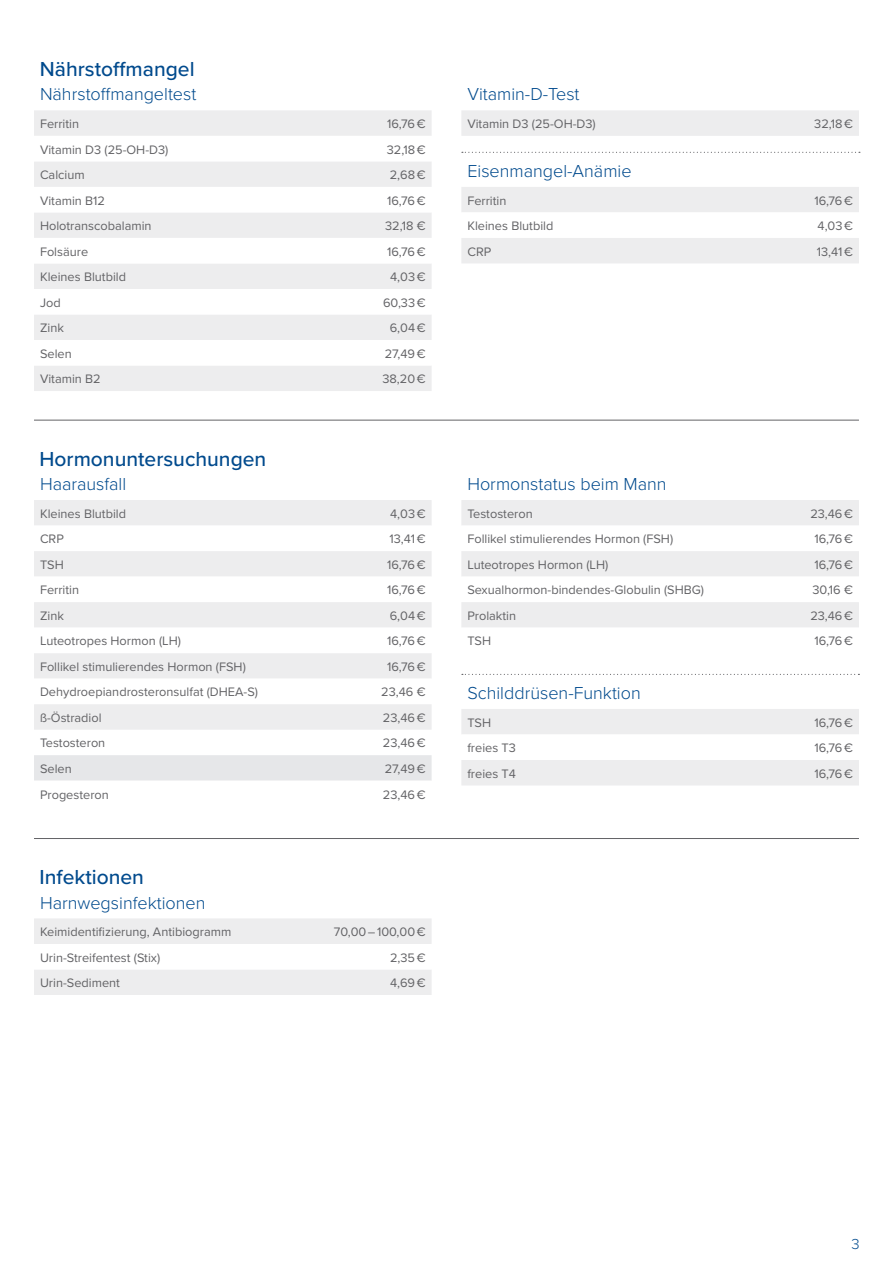
<style>
.page{position:relative;width:893px;height:1263px;background:#fff}
.page>*{position:absolute;margin:0;border:0;box-sizing:border-box;transform-origin:0 0}
.t1{font:500 21px "Proxima Nova";color:#004a8d}
.t2{font:300 18px "Proxima Nova";color:#004a8d}
.t3{font:300 15px "Proxima Nova";color:#004a8d}
.t4{font:12.75px "Proxima Nova";color:#636366}
</style>
<div class="page">
<svg style="left:461px;top:709px;width:398px;height:76px"></svg>
<div style="left:461px;top:500px;width:398px;height:25px;background:#ededee"></div>
<svg style="left:461px;top:551px;width:398px;height:76px;fill:#ededee"></svg>
<div style="left:34px;top:500px;width:398px;height:230px;background:#ededee"></div>
<svg style="left:34px;top:525px;width:398px;height:179px"></svg>
<div style="left:34px;top:755px;width:398px;height:26px;background:#e6e7e9"></div>
<svg style="left:462px;top:674px;width:397px;height:1px"></svg>
<hr style="left:34px;top:420px;width:825px;height:1px;background:#636366">
<hr style="left:34px;top:838px;width:825px;height:1px;background:#636366">
<div style="left:34px;top:110px;width:398px;height:281px;background:#ededee"></div>
<svg style="left:34px;top:136px;width:398px;height:229px"></svg>
<svg style="left:461px;top:187px;width:398px;height:76px"></svg>
<div style="left:461px;top:110px;width:398px;height:26px;background:#ededee"></div>
<svg style="left:462px;top:152px;width:398px;height:1px"></svg>
<svg style="left:34px;top:918px;width:398px;height:77px"></svg>
<h1 class="t1" style="left:40px;top:53px;width:156px">Nährstoffmangel</h1>
<h2 class="t2" style="left:40px;top:81px;width:158px">Nährstoffmangeltest</h2>
<p class="t4" style="left:40px;top:114px;width:41px">Ferritin</p>
<p class="t4" style="left:387px;top:114px;width:40px">16,76 €</p>
<p class="t4" style="left:40px;top:140px;width:130px">Vitamin D3 (25-OH-D3)</p>
<p class="t4" style="left:387px;top:140px;width:40px">32,18 €</p>
<p class="t4" style="left:40px;top:165px;width:46px">Calcium</p>
<p class="t4" style="left:390px;top:165px;width:37px">2,68 €</p>
<p class="t4" style="left:40px;top:191px;width:67px">Vitamin B12</p>
<p class="t4" style="left:387px;top:191px;width:40px">16,76 €</p>
<p class="t4" style="left:40px;top:216px;width:113px">Holotranscobalamin</p>
<p class="t4" style="left:385px;top:216px;width:42px">32,18 €</p>
<p class="t4" style="left:40px;top:242px;width:50px">Folsäure</p>
<p class="t4" style="left:387px;top:242px;width:40px">16,76 €</p>
<p class="t4" style="left:40px;top:267px;width:88px">Kleines Blutbild</p>
<p class="t4" style="left:390px;top:267px;width:37px">4,03 €</p>
<p class="t4" style="left:40px;top:293px;width:22px">Jod</p>
<p class="t4" style="left:383px;top:293px;width:44px">60,33 €</p>
<p class="t4" style="left:40px;top:318px;width:25px">Zink</p>
<p class="t4" style="left:390px;top:318px;width:37px">6,04 €</p>
<p class="t4" style="left:40px;top:344px;width:33px">Selen</p>
<p class="t4" style="left:385px;top:344px;width:42px">27,49 €</p>
<p class="t4" style="left:40px;top:370px;width:62px">Vitamin B2</p>
<p class="t4" style="left:382px;top:370px;width:45px">38,20 €</p>
<h1 class="t1" style="left:40px;top:443px;width:228px">Hormonuntersuchungen</h1>
<h2 class="t2" style="left:40px;top:471px;width:88px">Haarausfall</h2>
<p class="t4" style="left:40px;top:504px;width:88px">Kleines Blutbild</p>
<p class="t4" style="left:390px;top:504px;width:37px">4,03 €</p>
<p class="t4" style="left:40px;top:530px;width:25px">CRP</p>
<p class="t4" style="left:389px;top:530px;width:38px">13,41 €</p>
<p class="t4" style="left:40px;top:555px;width:25px">TSH</p>
<p class="t4" style="left:387px;top:555px;width:40px">16,76 €</p>
<p class="t4" style="left:40px;top:581px;width:41px">Ferritin</p>
<p class="t4" style="left:387px;top:581px;width:40px">16,76 €</p>
<p class="t4" style="left:40px;top:606px;width:25px">Zink</p>
<p class="t4" style="left:390px;top:606px;width:37px">6,04 €</p>
<p class="t4" style="left:40px;top:632px;width:142px">Luteotropes Hormon (LH)</p>
<p class="t4" style="left:387px;top:632px;width:40px">16,76 €</p>
<p class="t4" style="left:40px;top:657px;width:207px">Follikel stimulierendes Hormon (FSH)</p>
<p class="t4" style="left:387px;top:657px;width:40px">16,76 €</p>
<p class="t4" style="left:40px;top:683px;width:219px">Dehydroepiandrosteronsulfat (DHEA-S)</p>
<p class="t4" style="left:381px;top:683px;width:46px">23,46 €</p>
<p class="t4" style="left:40px;top:708px;width:63px">ß-Östradiol</p>
<p class="t4" style="left:383px;top:708px;width:44px">23,46 €</p>
<p class="t4" style="left:40px;top:734px;width:67px">Testosteron</p>
<p class="t4" style="left:383px;top:734px;width:44px">23,46 €</p>
<p class="t4" style="left:40px;top:759px;width:33px">Selen</p>
<p class="t4" style="left:385px;top:759px;width:42px">27,49 €</p>
<p class="t4" style="left:40px;top:785px;width:70px">Progesteron</p>
<p class="t4" style="left:383px;top:785px;width:44px">23,46 €</p>
<h1 class="t1" style="left:40px;top:861px;width:106px">Infektionen</h1>
<h2 class="t2" style="left:40px;top:889px;width:167px">Harnwegsinfektionen</h2>
<p class="t4" style="left:40px;top:922px;width:193px">Keimidentifizierung, Antibiogramm</p>
<p class="t4" style="left:334px;top:922px;width:93px">70,00 – 100,00 €</p>
<p class="t4" style="left:40px;top:948px;width:122px">Urin-Streifentest (Stix)</p>
<p class="t4" style="left:390px;top:948px;width:37px">2,35 €</p>
<p class="t4" style="left:40px;top:973px;width:81px">Urin-Sediment</p>
<p class="t4" style="left:390px;top:973px;width:37px">4,69 €</p>
<h2 class="t2" style="left:467px;top:81px;width:114px">Vitamin-D-Test</h2>
<p class="t4" style="left:467px;top:114px;width:130px">Vitamin D3 (25-OH-D3)</p>
<p class="t4" style="left:814px;top:114px;width:40px">32,18 €</p>
<h2 class="t2" style="left:467px;top:158px;width:166px">Eisenmangel-Anämie</h2>
<p class="t4" style="left:467px;top:191px;width:41px">Ferritin</p>
<p class="t4" style="left:814px;top:191px;width:40px">16,76 €</p>
<p class="t4" style="left:467px;top:216px;width:88px">Kleines Blutbild</p>
<p class="t4" style="left:817px;top:216px;width:37px">4,03 €</p>
<p class="t4" style="left:467px;top:242px;width:25px">CRP</p>
<p class="t4" style="left:817px;top:242px;width:38px">13,41 €</p>
<h2 class="t2" style="left:467px;top:471px;width:201px">Hormonstatus beim Mann</h2>
<p class="t4" style="left:467px;top:504px;width:67px">Testosteron</p>
<p class="t4" style="left:810px;top:504px;width:44px">23,46 €</p>
<p class="t4" style="left:467px;top:530px;width:207px">Follikel stimulierendes Hormon (FSH)</p>
<p class="t4" style="left:814px;top:530px;width:40px">16,76 €</p>
<p class="t4" style="left:467px;top:555px;width:142px">Luteotropes Hormon (LH)</p>
<p class="t4" style="left:814px;top:555px;width:40px">16,76 €</p>
<p class="t4" style="left:467px;top:581px;width:238px">Sexualhormon-bindendes-Globulin (SHBG)</p>
<p class="t4" style="left:812px;top:581px;width:42px">30,16 €</p>
<p class="t4" style="left:467px;top:606px;width:50px">Prolaktin</p>
<p class="t4" style="left:810px;top:606px;width:44px">23,46 €</p>
<p class="t4" style="left:467px;top:632px;width:25px">TSH</p>
<p class="t4" style="left:814px;top:632px;width:40px">16,76 €</p>
<h2 class="t2" style="left:467px;top:680px;width:175px">Schilddrüsen-Funktion</h2>
<p class="t4" style="left:467px;top:713px;width:25px">TSH</p>
<p class="t4" style="left:814px;top:713px;width:40px">16,76 €</p>
<p class="t4" style="left:467px;top:738px;width:50px">freies T3</p>
<p class="t4" style="left:814px;top:738px;width:40px">16,76 €</p>
<p class="t4" style="left:467px;top:764px;width:50px">freies T4</p>
<p class="t4" style="left:814px;top:764px;width:40px">16,76 €</p>
<p class="t3" style="left:851px;top:1232px;width:10px">3</p>
</div>
